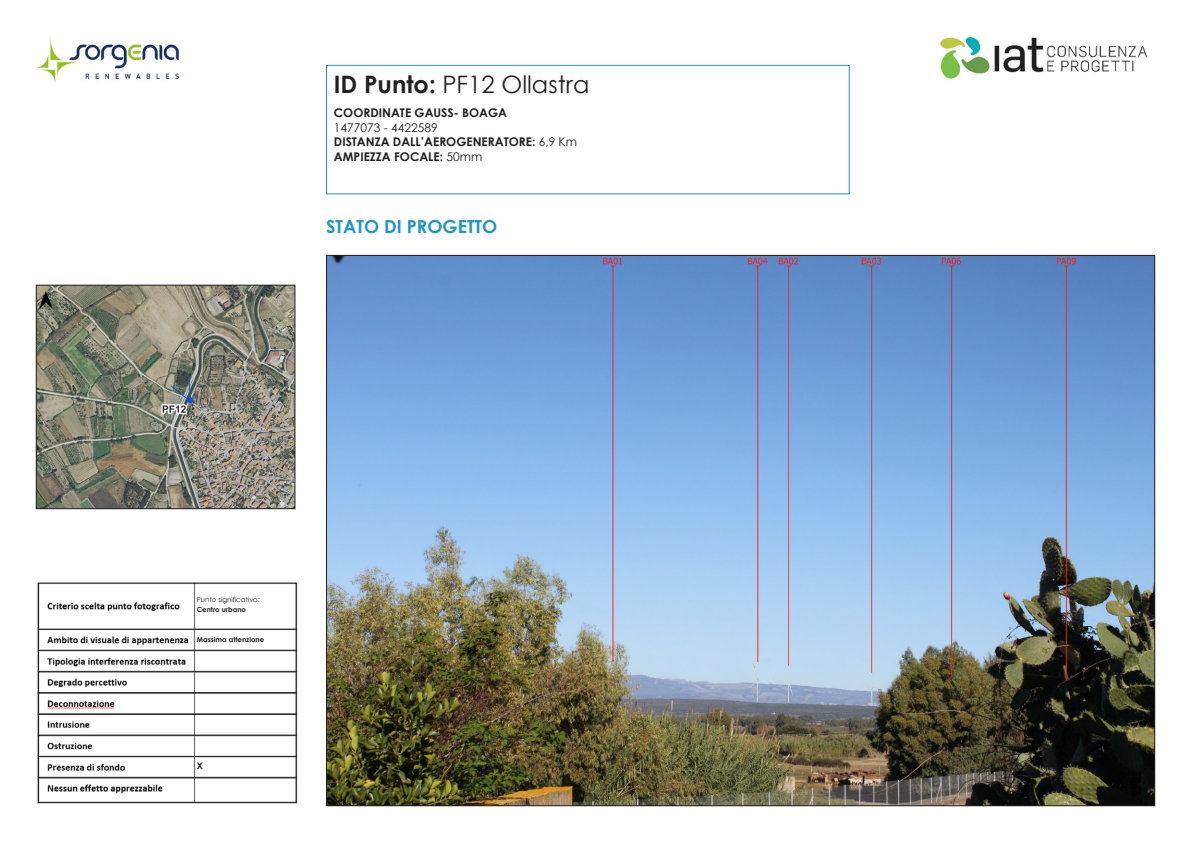
<style>
.page{position:relative;width:1191px;height:842px;background:#fff}
.page>*{position:absolute;margin:0;border:0;box-sizing:border-box;transform-origin:0 0}
.t1{font:24px "Century Gothic";color:#231f20}
.t2{font:700 18px "Century Gothic";color:#2095c5}
.t3{font:700 12px "Century Gothic";color:#231f20}
.t4{font:12px "Century Gothic";color:#231f20}
.t5{font:700 9px "Century Gothic";color:#231f20}
.t6{font:700 7px "Century Gothic";color:#231f20}
.t7{font:7px "Century Gothic";color:#231f20}
.s1{font-weight:700}
.s2{font-weight:400}
</style>
<div class="page">
<img style="left:940px;top:36px;width:207px;height:43px">
<img style="left:36px;top:37px;width:144px;height:45px">
<img style="left:328px;top:257px;width:825px;height:547px">
<div style="left:326px;top:65px;width:523px;height:129px;border:1px solid #2095c5"></div>
<img style="left:38px;top:287px;width:255px;height:220px">
<div style="left:36px;top:285px;width:259px;height:224px;border:1px solid #231f20"></div>
<img style="left:37px;top:582px;width:261px;height:222px">
<svg style="left:169px;top:375px;width:22px;height:26px"></svg>
<p class="t1" style="left:334px;top:68px;width:257px"><span class="s1">ID Punto:</span> PF12 Ollastra</p>
<p class="t3" style="left:334px;top:104px;width:175px">COORDINATE GAUSS- BOAGA</p>
<p class="t4" style="left:334px;top:119px;width:105px">1477073 - 4422589</p>
<p class="t3" style="left:334px;top:133px;width:244px">DISTANZA DALL’AEROGENERATORE: <span class="s2">6,9 Km</span></p>
<p class="t3" style="left:334px;top:147px;width:150px">AMPIEZZA FOCALE: <span class="s2">50mm</span></p>
<p class="t2" style="left:326px;top:213px;width:172px">STATO DI PROGETTO</p>
<p class="t7" style="left:197px;top:595px;width:64px">Punto significativo:</p>
<p class="t6" style="left:197px;top:604px;width:51px">Centro urbano</p>
<p class="t6" style="left:197px;top:634px;width:69px">Massima attenzione</p>
<p class="t5" style="left:197px;top:758px;width:8px">X</p>
</div>
